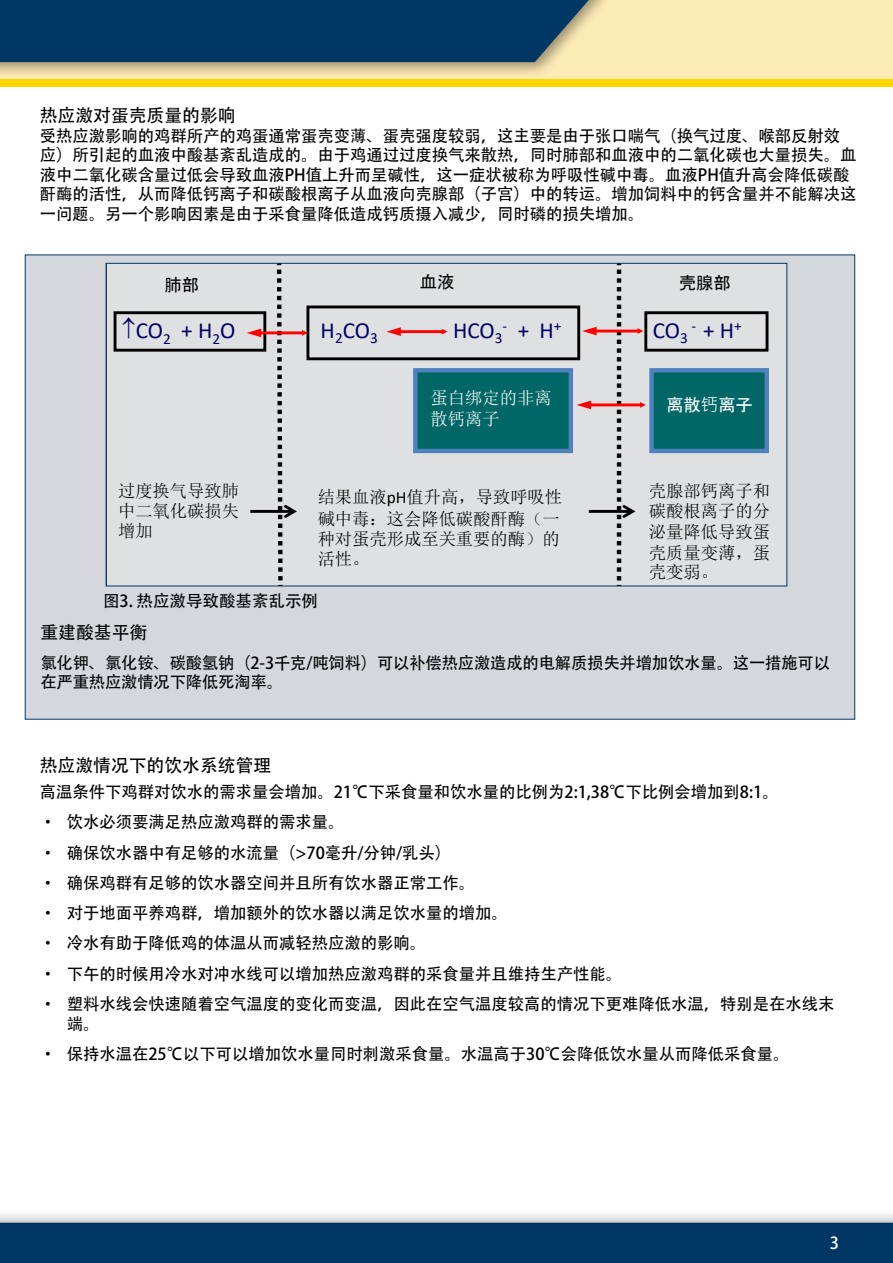
<style>
.page{position:relative;width:893px;height:1263px;background:#fff}
.page>*{position:absolute;margin:0;border:0;box-sizing:border-box;transform-origin:0 0}
.t1{font:23.1px "Calibri";letter-spacing:-.01em;color:#006}
.t2{font:18px "Adobe Heiti Std";color:#000}
.t3{font:17.25px/20.4px "Sim Sun";color:#000;text-align:justify}
.t4{font:17.25px "Sim Sun";color:#fff}
.t5{font:17.25px "MS P Gothic";color:#000}
.t6{font:17.25px "MS P Gothic";color:#fff}
.t7{font:16.5px/19.5px "Adobe Heiti Std";color:#000}
.t8{font:16.5px "Adobe Heiti Std";color:#fff}
.t9{font:15.3px "Calibri";color:#006}
.s1{font-size:23.1px}
.s2{font-family:"Microsoft Jheng Hei"}
.s3{font-family:"Calibri"}
</style>
<div class="page">
<div style="left:0;top:1207px;width:893px;height:56px;background:#000;opacity:.4"></div>
<div style="left:0;top:1223px;width:893px;height:40px;background:#003764"></div>
<div style="left:0;top:0;width:893px;height:84px;background:#fdebb6"></div>
<div style="left:0;top:79px;width:893px;height:8px;background:#fdd600"></div>
<div style="left:0;top:0;width:615px;height:78px;background:#000;opacity:.4"></div>
<div style="left:0;top:0;width:600px;height:62px;background:#003764"></div>
<div style="left:25px;top:255px;width:830px;height:464px;background:#d4d8dd"></div>
<div style="left:108px;top:265px;width:677px;height:319px;background:#dfe0e2"></div>
<div style="left:114px;top:311px;width:152px;height:41px;border:3px solid #000"></div>
<div style="left:644px;top:311px;width:124px;height:41px;border:3px solid #000"></div>
<div style="left:306px;top:305px;width:274px;height:55px;border:3px solid #000"></div>
<div style="left:651px;top:370px;width:116px;height:81px;background:#066"></div>
<div style="left:649px;top:368px;width:120px;height:85px;border:4px solid #4f81bd"></div>
<div style="left:415px;top:370px;width:156px;height:81px;background:#066"></div>
<div style="left:413px;top:368px;width:160px;height:85px;border:4px solid #4f81bd"></div>
<hr style="left:590px;top:403px;width:51px;height:3px;background:#f00">
<svg style="left:577px;top:401px;width:14px;height:8px"></svg>
<hr style="left:250px;top:510px;width:44px;height:3px;background:#000">
<hr style="left:589px;top:510px;width:44px;height:3px;background:#000">
<hr style="left:595px;top:330px;width:44px;height:2px;background:#f00">
<svg style="left:617px;top:265px;width:29px;height:319px"></svg>
<svg style="left:582px;top:327px;width:15px;height:8px"></svg>
<hr style="left:399px;top:330px;width:44px;height:3px;background:#f00">
<svg style="left:442px;top:329px;width:5px;height:5px"></svg>
<svg style="left:386px;top:327px;width:15px;height:9px"></svg>
<hr style="left:260px;top:331px;width:43px;height:3px;background:#f00">
<svg style="left:275px;top:265px;width:33px;height:319px"></svg>
<svg style="left:247px;top:329px;width:14px;height:8px"></svg>
<p class="t2" style="left:40px;top:105px;width:198px">热应激对蛋壳质量的影响</p>
<p class="t7" style="left:40px;top:127px;width:818px">受热应激影响的鸡群所产的鸡蛋通常蛋壳变薄、蛋壳强度较弱，这主要是由于张口喘气（换气过度、喉部反射效应）所引起的血液中酸基紊乱造成的。由于鸡通过过度换气来散热，同时肺部和血液中的二氧化碳也大量损失。血液中二氧化碳含量过低会导致血液PH值上升而呈碱性，这一症状被称为呼吸性碱中毒。血液PH值升高会降低碳酸酐酶的活性，从而降低钙离子和碳酸根离子从血液向壳腺部（子宫）中的转运。增加饲料中的钙含量并不能解决这一问题。另一个影响因素是由于采食量降低造成钙质摄入减少，同时磷的损失增加。</p>
<p class="t5" style="left:165px;top:276px;width:36px">肺部</p>
<p class="t5" style="left:420px;top:273px;width:36px">血液</p>
<p class="t5" style="left:679px;top:275px;width:53px">壳腺部</p>
<h1 class="t1" style="left:122px;top:314px;width:115px">↑CO<sub>2</sub> + H<sub>2</sub>O</h1>
<h1 class="t1" style="left:321px;top:314px;width:59px">H<sub>2</sub>CO<sub>3</sub></h1>
<h1 class="t1" style="left:453px;top:314px;width:51px">HCO<sub>3</sub></h1>
<p class="t9" style="left:503px;top:315px;width:60px">- <span class="s1">+ H</span>+</p>
<h1 class="t1" style="left:653px;top:314px;width:37px">CO<sub>3</sub></h1>
<p class="t9" style="left:691px;top:315px;width:52px">- <span class="s1">+ H</span>+</p>
<p class="t4" style="left:431px;top:390px;width:122px">蛋白绑定的非离</p>
<p class="t6" style="left:666px;top:396px;width:88px">离散<span class="s2">钙</span>离子</p>
<p class="t4" style="left:431px;top:410px;width:71px">散钙离子</p>
<p class="t3" style="left:118px;top:480px;width:122px">过度换气导致肺中二氧化碳损失增加</p>
<p class="t3" style="left:318px;top:486px;width:246px;text-align:left">结果血液<span class="s3">pH</span>值升高，导致呼吸性碱中毒：这会降低碳酸酐酶（一种对蛋壳形成至关重要的酶）的活性。</p>
<p class="t3" style="left:649px;top:480px;width:122px">壳腺部钙离子和碳酸根离子的分泌量降低导致蛋壳质量变薄，蛋壳变弱。</p>
<p class="t7" style="left:103px;top:592px;width:217px">图3. 热应激导致酸基紊乱示例</p>
<p class="t2" style="left:40px;top:622px;width:108px">重建酸基平衡</p>
<p class="t7" style="left:40px;top:653px;width:791px">氯化钾、氯化铵、碳酸氢钠（2-3千克/吨饲料）可以补偿热应激造成的电解质损失并增加饮水量。这一措施可以在严重热应激情况下降低死淘率。</p>
<p class="t2" style="left:40px;top:754px;width:233px">热应激情况下的饮水系统管理</p>
<p class="t7" style="left:40px;top:782px;width:740px">高温条件下鸡群对饮水的需求量会增加。21℃下采食量和饮水量的比例为2:1,38℃下比例会增加到8:1。</p>
<p class="t7" style="left:40px;top:813px;width:306px">• 饮水必须要满足热应激鸡群的需求量。</p>
<p class="t7" style="left:40px;top:843px;width:413px">• 确保饮水器中有足够的水流量（&gt;70毫升/分钟/乳头）</p>
<p class="t7" style="left:40px;top:873px;width:437px">• 确保鸡群有足够的饮水器空间并且所有饮水器正常工作。</p>
<p class="t7" style="left:40px;top:904px;width:470px">• 对于地面平养鸡群，增加额外的饮水器以满足饮水量的增加。</p>
<p class="t7" style="left:40px;top:934px;width:388px">• 冷水有助于降低鸡的体温从而减轻热应激的影响。</p>
<p class="t7" style="left:40px;top:964px;width:584px">• 下午的时候用冷水对冲水线可以增加热应激鸡群的采食量并且维持生产性能。</p>
<p class="t7" style="left:67px;top:995px;width:769px;text-indent:-27px">• 塑料水线会快速随着空气温度的变化而变温，因此在空气温度较高的情况下更难降低水温，特别是在水线末端。</p>
<p class="t7" style="left:40px;top:1044px;width:751px">• 保持水温在25℃以下可以增加饮水量同时刺激采食量。水温高于30℃会降低饮水量从而降低采食量。</p>
<p class="t8" style="left:830px;top:1233px;width:11px">3</p>
</div>
